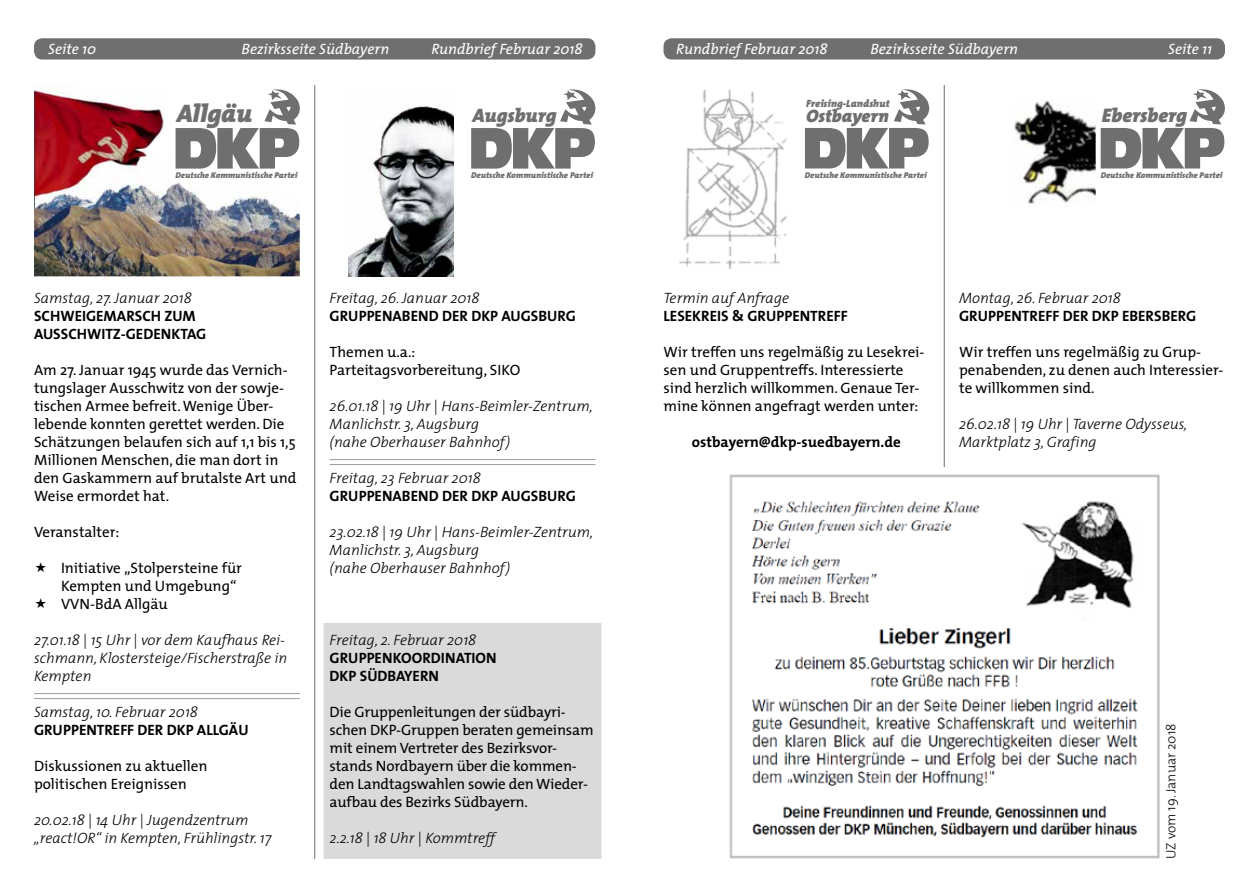
<style>
.page{position:relative;width:1259px;height:893px;background:#fff}
.page>*{position:absolute;margin:0;border:0;box-sizing:border-box;transform-origin:0 0}
.t1{font:italic 800 25.5px "T Mix";color:#706f6f}
.t2{font:italic 800 19.8px "T Mix";color:#706f6f}
.t3{font:italic 800 19.5px "T Mix";color:#706f6f}
.t4{font:italic 800 18px "T Mix";color:#706f6f}
.t5{font:15px/18px "T Mix";color:#000}
.t6{font:italic 300 15px/18px "T Mix";color:#000}
.t7{font:700 15px/18px "T Mix";color:#000}
.t8{font:italic 15px "T Mix";color:#fff}
.t9{font:300 13.5px "T Mix";color:#000}
.t10{font:italic 800 10.5px "T Mix";color:#706f6f}
.t11{font:italic 800 8.4px "T Mix";color:#706f6f}
</style>
<div class="page">
<div style="left:664px;top:39px;width:560px;height:20px;background:#706f6f;border-radius:8px"></div>
<div style="left:663px;top:38px;width:562px;height:22px;border:2px solid #706f6f;border-radius:8px"></div>
<div style="left:35px;top:39px;width:560px;height:20px;background:#706f6f;border-radius:8px"></div>
<div style="left:34px;top:38px;width:561px;height:22px;border:2px solid #706f6f;border-radius:8px"></div>
<hr style="left:330px;top:459px;width:265px;height:1px;background:#9d9d9c">
<hr style="left:330px;top:464px;width:265px;height:1px;background:#9d9d9c">
<hr style="left:34px;top:693px;width:266px;height:1px;background:#9d9d9c">
<hr style="left:34px;top:698px;width:266px;height:1px;background:#9d9d9c">
<img style="left:34px;top:85px;width:266px;height:191px">
<svg style="left:176px;top:89px;width:124px;height:80px"></svg>
<svg style="left:471px;top:89px;width:125px;height:80px"></svg>
<img style="left:679px;top:89px;width:108px;height:180px">
<svg style="left:805px;top:89px;width:124px;height:79px"></svg>
<svg style="left:1100px;top:89px;width:125px;height:79px"></svg>
<img style="left:348px;top:106px;width:106px;height:170px">
<hr style="left:314px;top:85px;width:1px;height:774px;background:#706f6f">
<hr style="left:944px;top:85px;width:1px;height:774px;background:#706f6f">
<div style="left:323px;top:623px;width:279px;height:236px;background:#dadada"></div>
<img style="left:1014px;top:100px;width:83px;height:104px">
<img style="left:729px;top:468px;width:431px;height:391px">
<p class="t8" style="left:48px;top:37px;width:50px">Seite 10</p>
<p class="t8" style="left:242px;top:37px;width:149px">Bezirksseite Südbayern</p>
<p class="t8" style="left:431px;top:37px;width:153px">Rundbrief Februar 2018</p>
<p class="t8" style="left:676px;top:37px;width:153px">Rundbrief Februar 2018</p>
<p class="t8" style="left:870px;top:37px;width:149px">Bezirksseite Südbayern</p>
<p class="t8" style="left:1168px;top:37px;width:46px">Seite 11</p>
<h1 class="t1" style="left:177px;top:92px;width:77px">Allgäu</h1>
<h3 class="t3" style="left:472px;top:99px;width:85px">Augsburg</h3>
<p class="t10" style="left:806px;top:95px;width:85px">Freising-Landshut</p>
<p class="t4" style="left:806px;top:101px;width:84px">Ostbayern</p>
<h2 class="t2" style="left:1102px;top:99px;width:87px">Ebersberg</h2>
<p class="t11" style="left:176px;top:168px;width:123px">Deutsche Kommunistische Partei</p>
<p class="t11" style="left:471px;top:168px;width:123px">Deutsche Kommunistische Partei</p>
<p class="t11" style="left:805px;top:168px;width:123px">Deutsche Kommunistische Partei</p>
<p class="t11" style="left:1100px;top:168px;width:123px">Deutsche Kommunistische Partei</p>
<p class="t6" style="left:34px;top:288px;width:159px">Samstag, 27. Januar 2018</p>
<p class="t7" style="left:34px;top:307px;width:174px">SCHWEIGEMARSCH ZUM<br>AUSSCHWITZ-GEDENKTAG</p>
<p class="t5" style="left:34px;top:361px;width:264px">Am 27. Januar 1945 wurde das Vernich&shy;tungslager Ausschwitz von der sowje&shy;tischen Armee befreit. Wenige Über&shy;lebende konnten gerettet werden. Die Schätzungen belaufen sich auf 1,1 bis 1,5<br>Millionen Menschen, die man dort in den Gaskammern auf brutalste Art und Weise ermordet hat.</p>
<p class="t5" style="left:34px;top:523px;width:87px">Veranstalter:</p>
<p class="t5" style="left:61px;top:559px;width:182px">Initiative „Stolpersteine für<br>Kempten und Umgebung“<br>VVN-BdA Allgäu</p>
<p class="t6" style="left:34px;top:630px;width:255px">27.01.18 | 15 Uhr | vor dem Kaufhaus Rei&shy;schmann, Klostersteige/Fischerstraße in<br>Kempten</p>
<p class="t6" style="left:34px;top:702px;width:165px">Samstag, 10. Februar 2018</p>
<p class="t7" style="left:34px;top:721px;width:216px">GRUPPENTREFF DER DKP ALLGÄU</p>
<p class="t5" style="left:34px;top:757px;width:175px">Diskussionen zu aktuellen politischen Ereignissen</p>
<p class="t6" style="left:34px;top:810px;width:239px">20.02.18 | 14 Uhr | Jugendzentrum „react!OR“ in Kempten, Frühlingstr. 17</p>
<p class="t6" style="left:330px;top:288px;width:151px">Freitag, 26. Januar 2018</p>
<p class="t7" style="left:330px;top:307px;width:248px">GRUPPENABEND DER DKP AUGSBURG</p>
<p class="t5" style="left:330px;top:343px;width:192px">Themen u.a.:<br>Parteitagsvorbereitung, SIKO</p>
<p class="t6" style="left:330px;top:396px;width:265px">26.01.18 | 19 Uhr | Hans-Beimler-Zentrum,<br>Manlichstr. 3, Augsburg<br>(nahe Oberhauser Bahnhof)</p>
<p class="t6" style="left:330px;top:468px;width:153px">Freitag, 23 Februar 2018</p>
<p class="t7" style="left:330px;top:487px;width:248px">GRUPPENABEND DER DKP AUGSBURG</p>
<p class="t6" style="left:330px;top:522px;width:265px">23.02.18 | 19 Uhr | Hans-Beimler-Zentrum,<br>Manlichstr. 3, Augsburg<br>(nahe Oberhauser Bahnhof)</p>
<p class="t6" style="left:330px;top:630px;width:148px">Freitag, 2. Februar 2018</p>
<p class="t7" style="left:330px;top:649px;width:168px">GRUPPENKOORDINATION<br>DKP SÜDBAYERN</p>
<p class="t5" style="left:330px;top:703px;width:265px">Die Gruppenleitungen der südbayri&shy;schen DKP-Gruppen beraten gemeinsam mit einem Vertreter des Bezirksvor&shy;stands Nordbayern über die kommen&shy;den Landtagswahlen sowie den Wieder&shy;aufbau des Bezirks Südbayern.</p>
<p class="t6" style="left:330px;top:828px;width:167px">2.2.18 | 18 Uhr | Kommtreff</p>
<p class="t6" style="left:663px;top:288px;width:127px">Termin auf Anfrage</p>
<p class="t7" style="left:663px;top:307px;width:186px">LESEKREIS &amp; GRUPPENTREFF</p>
<p class="t5" style="left:663px;top:343px;width:262px">Wir treffen uns regelmäßig zu Lesekrei&shy;sen und Gruppentreffs. Interessierte sind herzlich willkommen. Genaue Ter&shy;mine können angefragt werden unter:</p>
<p class="t7" style="left:692px;top:433px;width:210px">ostbayern@dkp-suedbayern.de</p>
<p class="t6" style="left:959px;top:288px;width:163px">Montag, 26. Februar 2018</p>
<p class="t7" style="left:959px;top:307px;width:239px">GRUPPENTREFF DER DKP EBERSBERG</p>
<p class="t5" style="left:959px;top:343px;width:266px">Wir treffen uns regelmäßig zu Grup&shy;penabenden, zu denen auch Interessier&shy;te willkommen sind.</p>
<p class="t6" style="left:959px;top:414px;width:230px">26.02.18 | 19 Uhr | Taverne Odysseus,<br>Marktplatz 3, Grafing</p>
<p class="t9" style="left:1159px;top:859px;width:137px;rotate:-90deg">UZ vom 19. Januar 2018</p>
</div>
